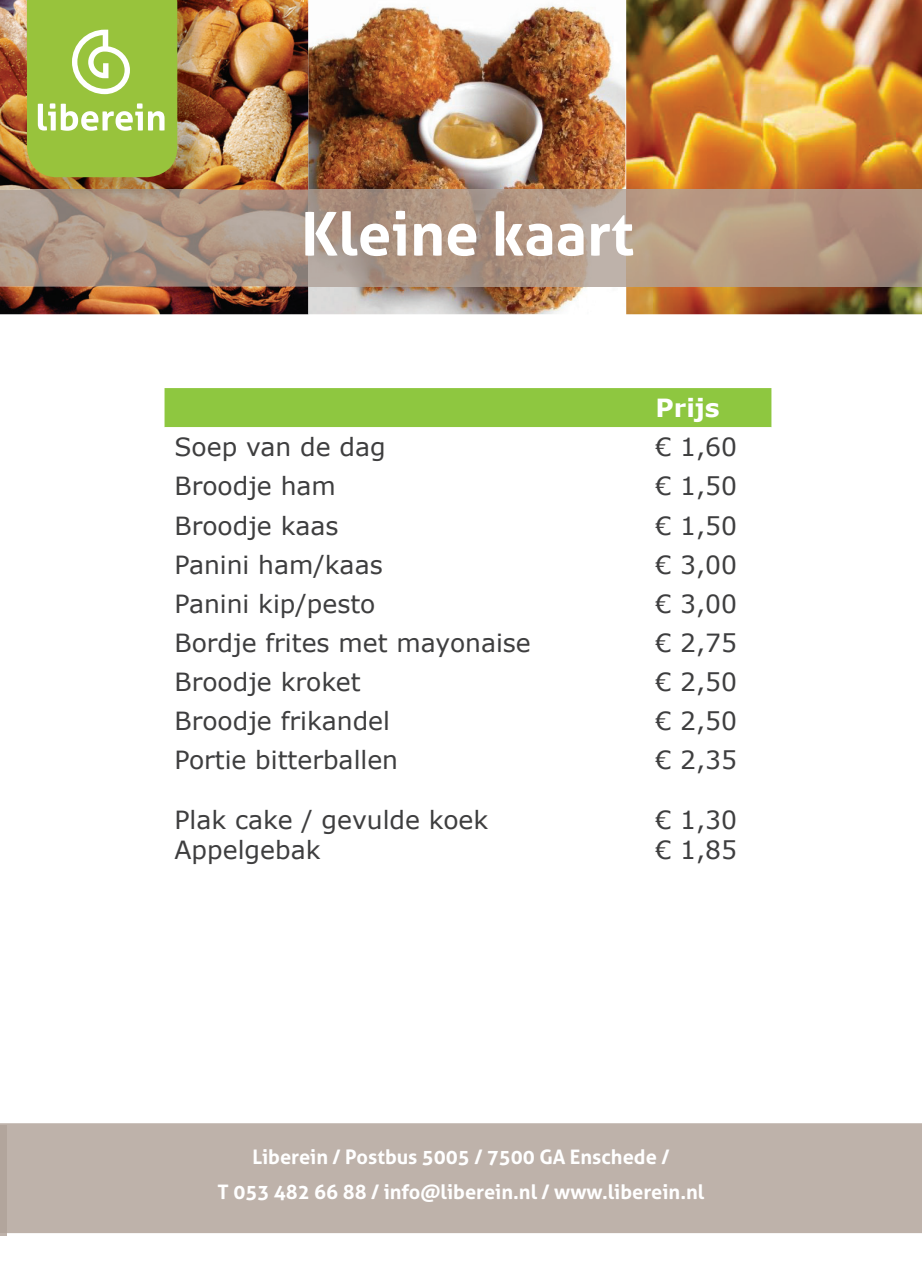
<style>
.page{position:relative;width:922px;height:1276px;background:#fff}
.page>*{position:absolute;margin:0;border:0;box-sizing:border-box;transform-origin:0 0}
.t1{font:700 60px "Aller";color:#fff}
.t2{font:25px/30px "Verdana";color:#3e3e3f}
.t3{font:700 25px "Verdana";color:#fff}
.t4{font:700 20px/35px "Aller";color:#fff;text-align:center}
</style>
<div class="page">
<img style="left:0;top:0;width:921px;height:314px">
<img style="left:0;top:190px;width:921px;height:96px">
<div style="left:164px;top:388px;width:607px;height:39px;background:#8ec740"></div>
<img style="left:30px;top:0;width:178px;height:204px">
<svg style="left:27px;top:0;width:150px;height:177px;background:#a2c74f"></svg>
<div style="left:0;top:1123px;width:921px;height:110px;background:#beb2aa"></div>
<svg style="left:0;top:1233px;width:7px;height:2px"></svg>
<div style="left:0;top:1125px;width:7px;height:108px;background:#b2a59c"></div>
<h1 class="t1" style="left:301px;top:197px;width:334px">Kleine kaart</h1>
<p class="t3" style="left:655px;top:390px;width:66px">Prijs</p>
<p class="t2" style="left:174px;top:432px;width:212px">Soep van de dag</p>
<p class="t2" style="left:655px;top:432px;width:83px">€ 1,60</p>
<p class="t2" style="left:174px;top:471px;width:163px">Broodje ham</p>
<p class="t2" style="left:655px;top:471px;width:83px">€ 1,50</p>
<p class="t2" style="left:174px;top:510px;width:165px">Broodje kaas</p>
<p class="t2" style="left:655px;top:510px;width:83px">€ 1,50</p>
<p class="t2" style="left:174px;top:549px;width:210px">Panini ham/kaas</p>
<p class="t2" style="left:655px;top:549px;width:83px">€ 3,00</p>
<p class="t2" style="left:174px;top:588px;width:202px">Panini kip/pesto</p>
<p class="t2" style="left:655px;top:588px;width:83px">€ 3,00</p>
<p class="t2" style="left:174px;top:627px;width:358px">Bordje frites met mayonaise</p>
<p class="t2" style="left:655px;top:627px;width:83px">€ 2,75</p>
<p class="t2" style="left:174px;top:667px;width:187px">Broodje kroket</p>
<p class="t2" style="left:655px;top:667px;width:83px">€ 2,50</p>
<p class="t2" style="left:174px;top:706px;width:217px">Broodje frikandel</p>
<p class="t2" style="left:655px;top:706px;width:83px">€ 2,50</p>
<p class="t2" style="left:174px;top:745px;width:225px">Portie bitterballen</p>
<p class="t2" style="left:655px;top:745px;width:83px">€ 2,35</p>
<p class="t2" style="left:655px;top:805px;width:83px">€ 1,30 € 1,85</p>
<p class="t2" style="left:174px;top:805px;width:315px">Plak cake / gevulde koek<br>Appelgebak</p>
<p class="t4" style="left:217px;top:1138px;width:488px">Liberein / Postbus 5005 / 7500 GA Enschede /<br>T 053 482 66 88 / info@liberein.nl / www.liberein.nl</p>
</div>
